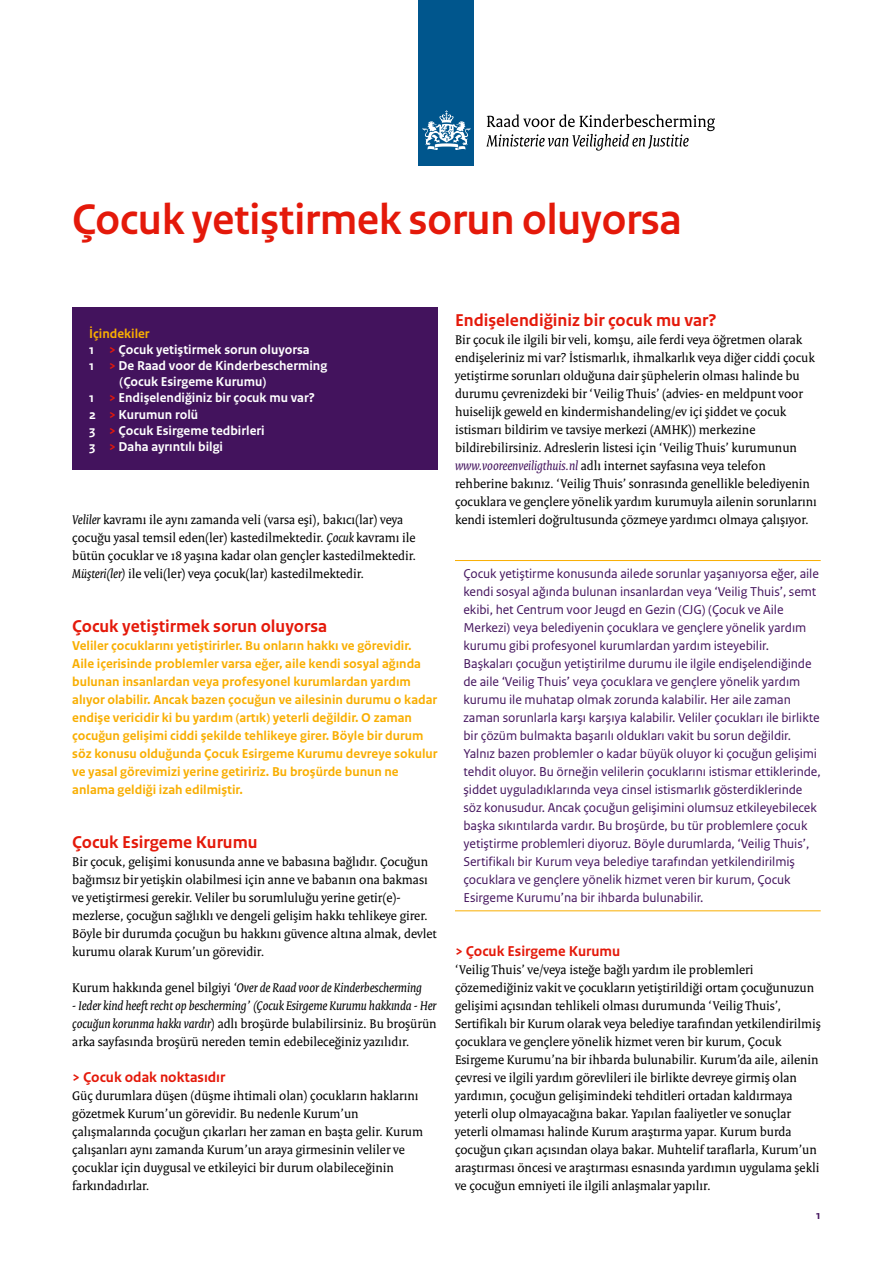
<style>
.page{position:relative;width:893px;height:1263px;background:#fff}
.page>*{position:absolute;margin:0;border:0;box-sizing:border-box;transform-origin:0 0}
._03_RO_Kop{font:700 45px "Rijksoverheid Sans Heading";color:#e4190a}
._04_RO_Paragraafkop{font:700 18px "Rijksoverheid Sans Text";color:#e4190a}
._05_RO_Alineakop_San{font:700 15px "Rijksoverheid Sans Text";color:#e4190a}
._10_RO_Broodtekst_Se{font:13.5px/18px "Rijksoverheid Serif";color:#000}
._10_kadertekst{font:13.5px/18px "Rijksoverheid Sans Text";letter-spacing:-.005em;color:#43135d}
._09_RO_Inleiding{font:700 13.5px/18px "Rijksoverheid Sans Text";color:#f9ae00}
.XX_inhoudsopgave{font:700 13.5px "Rijksoverheid Sans Text";color:#fff}
._10_RO_Broodtekst_Se-2{font:italic 13.5px "Rijksoverheid Serif";color:#000}
.XX_inhoudsopgave-2{font:700 13.5px "Rijksoverheid Sans Text";color:#f9ae00}
._10_RO_Broodtekst_Se-3{font:700 12px "Rijksoverheid Sans Text";color:#43135d}
.s1{color:#e4190a}
.s2{font-style:italic}
.s3{font-style:normal}
.s4{font-style:italic;color:#43135d}
</style>
<div class="page">
<hr style="left:455px;top:560px;width:366px;height:1px;background:#f9ae00">
<hr style="left:455px;top:910px;width:366px;height:1px;background:#f9ae00">
<div style="left:72px;top:308px;width:366px;height:162px;background:#43135d"></div>
<div style="left:419px;top:0;width:55px;height:166px;background:#00568d"></div>
<svg style="left:423px;top:110px;width:47px;height:40px"></svg>
<svg style="left:486px;top:114px;width:229px;height:37px"></svg>
<p class="_03_RO_Kop" style="left:72px;top:194px;width:611px">Çocuk yetiştirmek sorun oluyorsa</p>
<p class="XX_inhoudsopgave-2" style="left:89px;top:326px;width:62px">İçindekiler</p>
<p class="XX_inhoudsopgave" style="left:89px;top:342px;width:222px">1 <span class="s1">&gt;</span> Çocuk yetiştirmek sorun oluyorsa</p>
<p class="XX_inhoudsopgave" style="left:89px;top:358px;width:239px">1 <span class="s1">&gt;</span> De Raad voor de Kinderbescherming</p>
<p class="XX_inhoudsopgave" style="left:120px;top:374px;width:148px">(Çocuk Esirgeme Kurumu)</p>
<p class="XX_inhoudsopgave" style="left:89px;top:390px;width:227px">1 <span class="s1">&gt;</span> Endişelendiğiniz bir çocuk mu var?</p>
<p class="XX_inhoudsopgave" style="left:89px;top:407px;width:110px">2 <span class="s1">&gt;</span> Kurumun rolü</p>
<p class="XX_inhoudsopgave" style="left:89px;top:423px;width:177px">3 <span class="s1">&gt;</span> Çocuk Esirgeme tedbirleri</p>
<p class="XX_inhoudsopgave" style="left:89px;top:439px;width:135px">3 <span class="s1">&gt;</span> Daha ayrıntılı bilgi</p>
<p class="_10_RO_Broodtekst_Se" style="left:72px;top:510px;width:345px"><span class="s2">Veliler</span> kavramı ile aynı zamanda veli (varsa eşi), bakıcı(lar) veya çocuğu yasal temsil eden(ler) kastedilmektedir. <span class="s2">Çocuk</span> kavramı ile bütün çocuklar ve 18 yaşına kadar olan gençler kastedilmektedir.<br><span class="s2">Müşteri(ler)</span> ile veli(ler) veya çocuk(lar) kastedilmektedir.</p>
<p class="_04_RO_Paragraafkop" style="left:72px;top:616px;width:256px">Çocuk yetiştirmek sorun oluyorsa</p>
<p class="_09_RO_Inleiding" style="left:72px;top:637px;width:341px">Veliler çocuklarını yetiştirirler. Bu onların hakkı ve görevidir.</p>
<p class="_09_RO_Inleiding" style="left:72px;top:655px;width:367px">Aile içerisinde problemler varsa eğer, aile kendi sosyal ağında bulunan insanlardan veya profesyonel kurumlardan yardım alıyor olabilir. Ancak bazen çocuğun ve ailesinin durumu o kadar endişe vericidir ki bu yardım (artık) yeterli değildir. O zaman çocuğun gelişimi ciddi şekilde tehlikeye girer. Böyle bir durum söz konusu olduğunda Çocuk Esirgeme Kurumu devreye sokulur ve yasal görevimizi yerine getiririz. Bu broşürde bunun ne anlama geldiği izah edilmiştir.</p>
<p class="_04_RO_Paragraafkop" style="left:72px;top:832px;width:187px">Çocuk Esirgeme Kurumu</p>
<p class="_10_RO_Broodtekst_Se" style="left:72px;top:852px;width:366px">Bir çocuk, gelişimi konusunda anne ve babasına bağlıdır. Çocuğun bağımsız bir yetişkin olabilmesi için anne ve babanın ona bakması ve yetiştirmesi gerekir. Veliler bu sorumluluğu yerine getir(e)- mezlerse, çocuğun sağlıklı ve dengeli gelişim hakkı tehlikeye girer.<br>Böyle bir durumda çocuğun bu hakkını güvence altına almak, devlet kurumu olarak Kurum’un görevidir.</p>
<p class="_10_RO_Broodtekst_Se-2" style="left:72px;top:979px;width:351px"><span class="s3">Kurum hakkında genel bilgiyi</span> ‘Over de Raad voor de Kinderbescherming</p>
<p class="_10_RO_Broodtekst_Se" style="left:72px;top:996px;width:366px;text-align:justify"><span class="s2">- Ieder kind heeft recht op bescherming’ (Çocuk Esirgeme Kurumu hakkında - Her çocuğun korunma hakkı vardır</span>) adlı broşürde bulabilirsiniz. Bu broşürün arka sayfasında broşürü nereden temin edebileceğiniz yazılıdır.</p>
<p class="_05_RO_Alineakop_San" style="left:72px;top:1068px;width:155px">&gt; Çocuk odak noktasıdır</p>
<p class="_10_RO_Broodtekst_Se" style="left:72px;top:1086px;width:352px">Güç durumlara düşen (düşme ihtimali olan) çocukların haklarını gözetmek Kurum’un görevidir. Bu nedenle Kurum’un çalışmalarında çocuğun çıkarları her zaman en başta gelir. Kurum çalışanları aynı zamanda Kurum’un araya girmesinin veliler ve çocuklar için duygusal ve etkileyici bir durum olabileceğinin farkındadırlar.</p>
<p class="_04_RO_Paragraafkop" style="left:455px;top:310px;width:263px">Endişelendiğiniz bir çocuk mu var?</p>
<p class="_10_RO_Broodtekst_Se" style="left:455px;top:330px;width:361px">Bir çocuk ile ilgili bir veli, komşu, aile ferdi veya öğretmen olarak endişeleriniz mi var? İstismarlık, ihmalkarlık veya diğer ciddi çocuk yetiştirme sorunları olduğuna dair şüphelerin olması halinde bu durumu çevrenizdeki bir ‘Veilig Thuis’ (advies- en meldpunt voor huiselijk geweld en kindermishandeling/ev içi şiddet ve çocuk istismarı bildirim ve tavsiye merkezi (AMHK)) merkezine</p>
<p class="_10_RO_Broodtekst_Se" style="left:455px;top:438px;width:363px">bildirebilirsiniz. Adreslerin listesi için ‘Veilig Thuis’ kurumunun <span class="s4">www.vooreenveiligthuis.nl</span> adlı internet sayfasına veya telefon rehberine bakınız. ‘Veilig Thuis’ sonrasında genellikle belediyenin çocuklara ve gençlere yönelik yardım kurumuyla ailenin sorunlarını kendi istemleri doğrultusunda çözmeye yardımcı olmaya çalışıyor.</p>
<p class="_10_kadertekst" style="left:463px;top:565px;width:359px">Çocuk yetiştirme konusunda ailede sorunlar yaşanıyorsa eğer, aile kendi sosyal ağında bulunan insanlardan veya ‘Veilig Thuis’, semt ekibi, het Centrum voor Jeugd en Gezin (CJG) (Çocuk ve Aile Merkezi) veya belediyenin çocuklara ve gençlere yönelik yardım kurumu gibi profesyonel kurumlardan yardım isteyebilir.<br>Başkaları çocuğun yetiştirilme durumu ile ilgile endişelendiğinde de aile ‘Veilig Thuis’ veya çocuklara ve gençlere yönelik yardım kurumu ile muhatap olmak zorunda kalabilir. Her aile zaman zaman sorunlarla karşı karşıya kalabilir. Veliler çocukları ile birlikte bir çözüm bulmakta başarılı oldukları vakit bu sorun değildir.<br>Yalnız bazen problemler o kadar büyük oluyor ki çocuğun gelişimi tehdit oluyor. Bu örneğin velilerin çocuklarını istismar ettiklerinde, şiddet uyguladıklarında veya cinsel istismarlık gösterdiklerinde söz konusudur. Ancak çocuğun gelişimini olumsuz etkileyebilecek başka sıkıntılarda vardır. Bu broşürde, bu tür problemlere çocuk yetiştirme problemleri diyoruz. Böyle durumlarda, ‘Veilig Thuis’, Sertifikalı bir Kurum veya belediye tarafından yetkilendirilmiş çocuklara ve gençlere yönelik hizmet veren bir kurum, Çocuk Esirgeme Kurumu’na bir ihbarda bulunabilir.</p>
<p class="_05_RO_Alineakop_San" style="left:455px;top:942px;width:167px">&gt; Çocuk Esirgeme Kurumu</p>
<p class="_10_RO_Broodtekst_Se" style="left:455px;top:960px;width:367px">‘Veilig Thuis’ ve/veya isteğe bağlı yardım ile problemleri çözemediğiniz vakit ve çocukların yetiştirildiği ortam çocuğunuzun gelişimi açısından tehlikeli olması durumunda ‘Veilig Thuis’, Sertifikalı bir Kurum olarak veya belediye tarafından yetkilendirilmiş çocuklara ve gençlere yönelik hizmet veren bir kurum, Çocuk Esirgeme Kurumu’na bir ihbarda bulunabilir. Kurum’da aile, ailenin çevresi ve ilgili yardım görevlileri ile birlikte devreye girmiş olan yardımın, çocuğun gelişimindeki tehditleri ortadan kaldırmaya yeterli olup olmayacağına bakar. Yapılan faaliyetler ve sonuçlar yeterli olmaması halinde Kurum araştırma yapar. Kurum burda çocuğun çıkarı açısından olaya bakar. Muhtelif taraflarla, Kurum’un araştırması öncesi ve araştırması esnasında yardımın uygulama şekli ve çocuğun emniyeti ile ilgili anlaşmalar yapılır.</p>
<p class="_10_RO_Broodtekst_Se-3" style="left:816px;top:1208px;width:6px">1</p>
</div>
